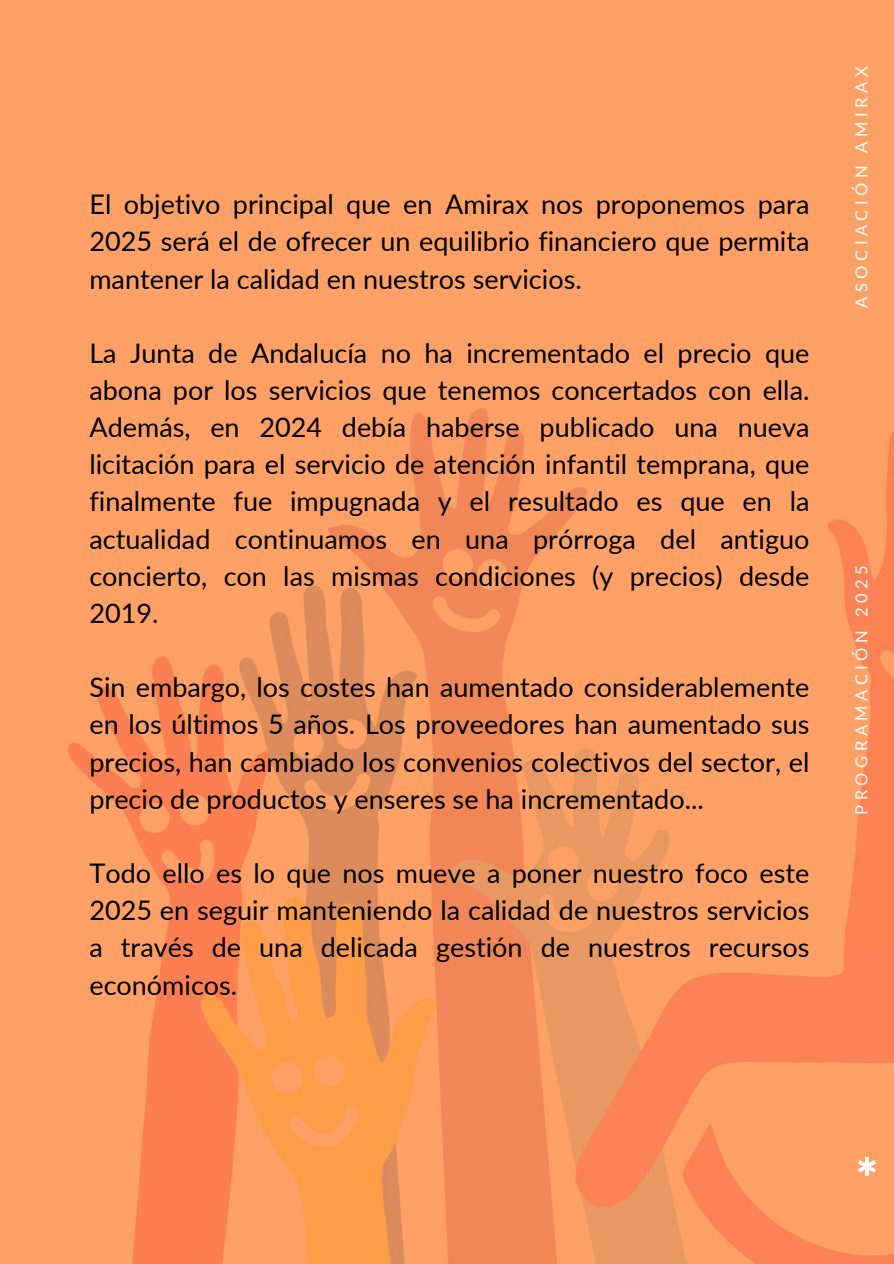
<style>
.page{position:relative;width:894px;height:1264px;background:#fff}
.page>*{position:absolute;margin:0;border:0;box-sizing:border-box;transform-origin:0 0}
.t1{font:900 52.95px "Lato Latin";color:#fff}
.t2{font:27px/37.2px "Lato";color:#000;text-align:justify}
.t3{font:16.5px "Lato";letter-spacing:.27em;color:#fff}
</style>
<div class="page">
<img style="left:0;top:0;width:893px;height:1263px">
<h1 class="t2" style="left:89px;top:185px;width:721px">El objetivo principal que en Amirax nos proponemos para 2025 será el de ofrecer un equilibrio financiero que permita mantener la calidad en nuestros servicios.</h1>
<h1 class="t2" style="left:89px;top:334px;width:721px">La Junta de Andalucía no ha incrementado el precio que abona por los servicios que tenemos concertados con ella.<br>Además, en 2024 debía haberse publicado una nueva licitación para el servicio de atención infantil temprana, que finalmente fue impugnada y el resultado es que en la actualidad continuamos en una prórroga del antiguo concierto, con las mismas condiciones (y precios) desde 2019.</h1>
<p class="t2" style="left:89px;top:668px;width:721px">Sin embargo, los costes han aumentado considerablemente en los últimos 5 años. Los proveedores han aumentado sus precios, han cambiado los convenios colectivos del sector, el precio de productos y enseres se ha incrementado...</p>
<p class="t2" style="left:89px;top:854px;width:721px">Todo ello es lo que nos mueve a poner nuestro foco este 2025 en seguir manteniendo la calidad de nuestros servicios a través de una delicada gestión de nuestros recursos económicos.</p>
<p class="t3" style="left:851px;top:308px;width:242px;rotate:-90deg">ASOCIACIÓN AMIRAX</p>
<h1 class="t3" style="left:851px;top:814px;width:251px;rotate:-90deg">PROGRAMACIÓN 2025</h1>
<h1 class="t1" style="left:855px;top:1154px;width:24px">*</h1>
</div>
